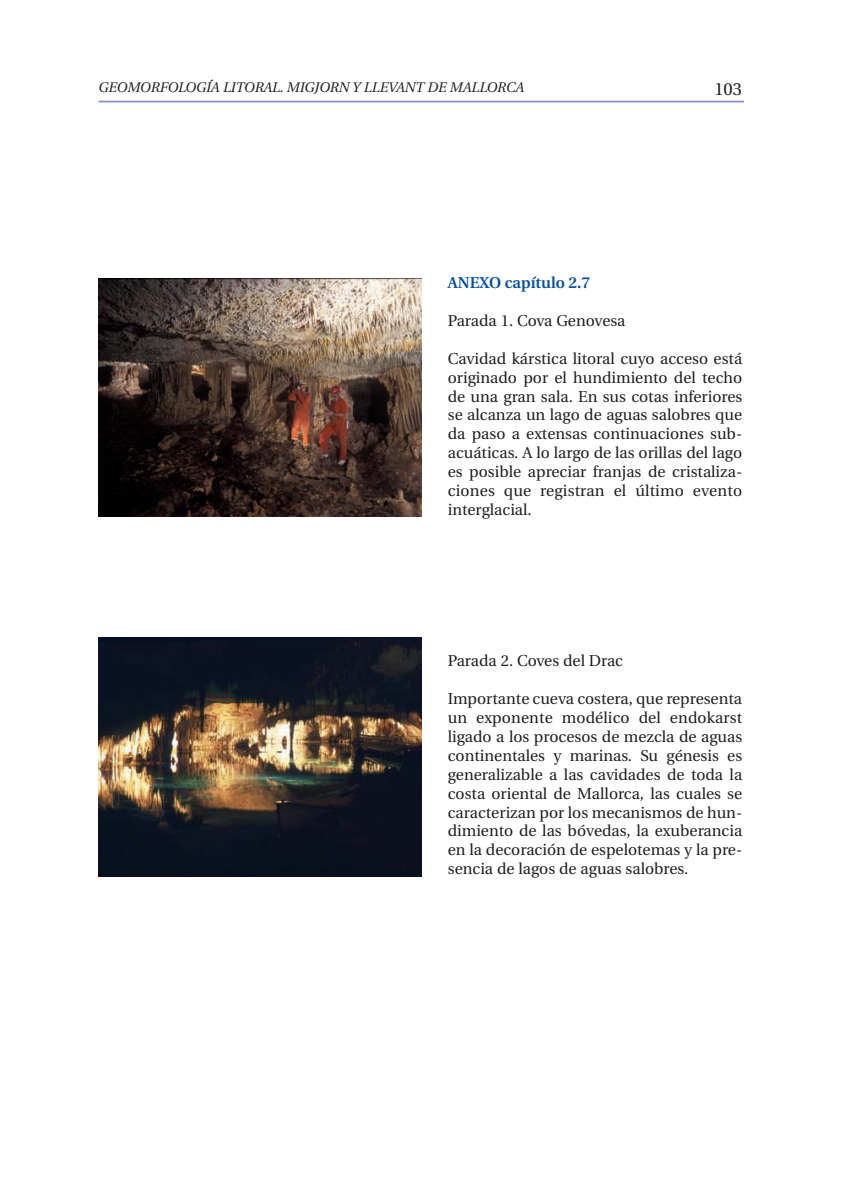
<style>
.page{position:relative;width:844px;height:1191px;background:#fff}
.page>*{position:absolute;margin:0;border:0;box-sizing:border-box;transform-origin:0 0}
.t1{font:17.5px "Utopia";color:#231f20}
.t2{font:15.75px/18.9px "Utopia";color:#231f20;text-align:justify}
.t3{font:600 15.75px "Utopia";color:#034ea2}
.t4{font:italic 14px "Utopia";color:#231f20}
</style>
<div class="page">
<hr style="left:98px;top:101px;width:645px;height:1px;background:#8390c8">
<img style="left:98px;top:279px;width:323px;height:238px">
<img style="left:98px;top:638px;width:323px;height:238px">
<p class="t4" style="left:98px;top:80px;width:427px">GEOMORFOLOGÍA LITORAL. MIGJORN Y LLEVANT DE MALLORCA</p>
<p class="t1" style="left:714px;top:82px;width:29px">103</p>
<p class="t3" style="left:447px;top:276px;width:144px">ANEXO capítulo 2.7</p>
<p class="t2" style="left:447px;top:312px;width:179px">Parada 1. Cova Genovesa</p>
<p class="t2" style="left:447px;top:350px;width:296px">Cavidad kárstica litoral cuyo acceso está originado por el hundimiento del techo de una gran sala. En sus cotas inferiores se alcanza un lago de aguas salobres que da paso a extensas continuaciones sub&shy;acuáticas. A lo largo de las orillas del lago es posible apreciar franjas de cristaliza&shy;ciones que registran el último evento interglacial.</p>
<p class="t2" style="left:447px;top:653px;width:177px">Parada 2. Coves del Drac</p>
<p class="t2" style="left:447px;top:690px;width:296px">Importante cueva costera, que representa un exponente modélico del endokarst ligado a los procesos de mezcla de aguas continentales y marinas. Su génesis es generalizable a las cavidades de toda la costa oriental de Mallorca, las cuales se caracterizan por los mecanismos de hun&shy;dimiento de las bóvedas, la exuberancia en la decoración de espelotemas y la pre&shy;sencia de lagos de aguas salobres.</p>
</div>
